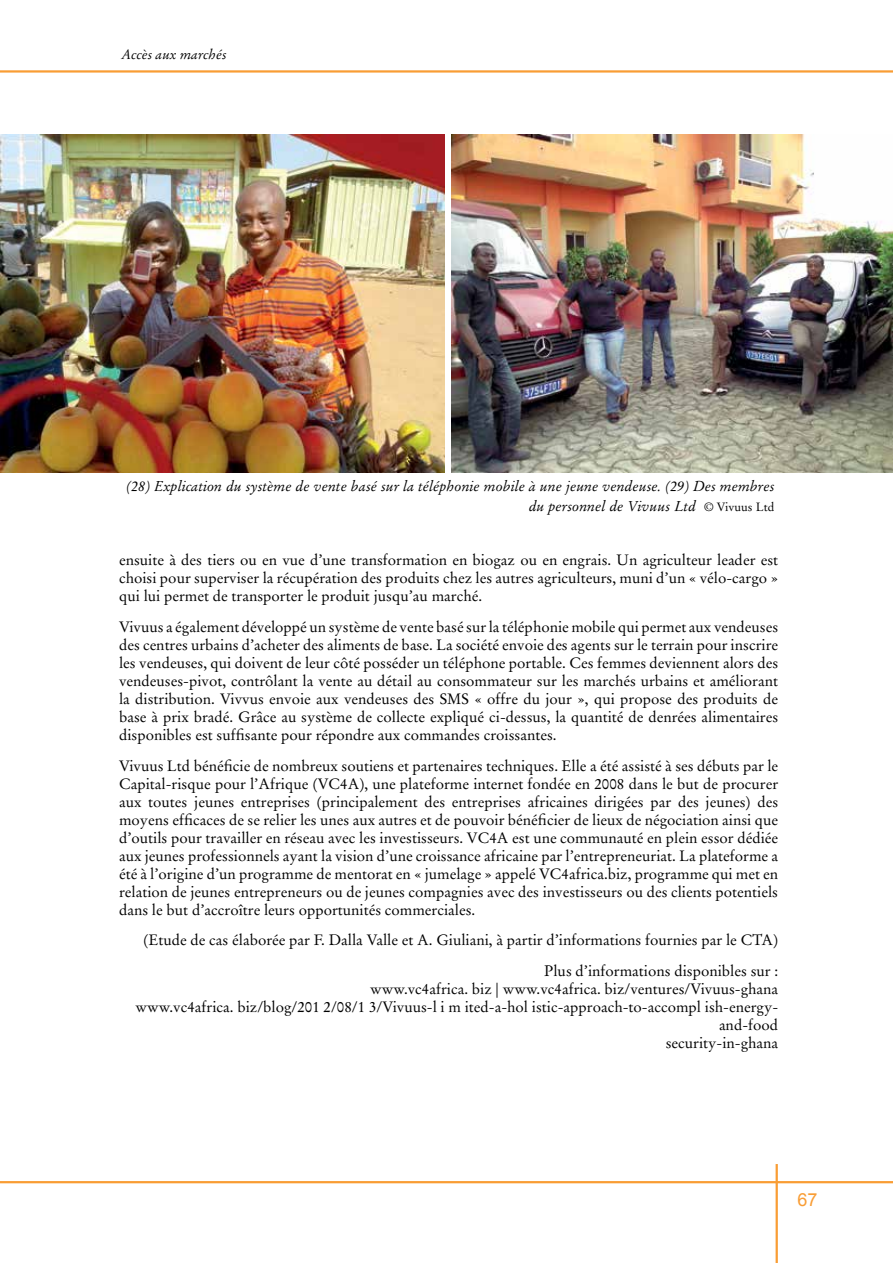
<style>
.page{position:relative;width:893px;height:1263px;background:#fff}
.page>*{position:absolute;margin:0;border:0;box-sizing:border-box;transform-origin:0 0}
.t1{font:18px "Arial";color:#f99d34}
.t2{font:15px/18px "Stempel Garamond LT Std";color:#000;text-align:justify}
.t3{font:italic 14.25px/19.5px "Stempel Garamond LT Std";color:#000;text-align:right}
.t4{font:italic 13.5px "Stempel Garamond LT Std";color:#000}
.s1{font-style:normal;font-size:12px}
</style>
<div class="page">
<hr style="left:776px;top:1164px;width:2px;height:99px;background:#f99d34">
<hr style="left:0;top:1181px;width:893px;height:2px;background:#f99d34">
<hr style="left:0;top:70px;width:893px;height:3px;background:#f99d34">
<img style="left:1px;top:135px;width:444px;height:337px">
<img style="left:451px;top:135px;width:442px;height:337px">
<p class="t4" style="left:122px;top:47px;width:106px">Accès aux marchés</p>
<p class="t3" style="left:126px;top:477px;width:650px">(28) Explication du système de vente basé sur la téléphonie mobile à une jeune vendeuse. (29) Des membres du personnel de Vivuus Ltd <span class="s1">© Vivuus Ltd</span></p>
<p class="t2" style="left:119px;top:551px;width:661px">ensuite à des tiers ou en vue d’une transformation en biogaz ou en engrais. Un agriculteur leader est choisi pour superviser la récupération des produits chez les autres agriculteurs, muni d’un « vélo-cargo » qui lui permet de transporter le produit jusqu’au marché.</p>
<p class="t2" style="left:119px;top:618px;width:661px">Vivuus a également développé un système de vente basé sur la téléphonie mobile qui permet aux vendeuses des centres urbains d’acheter des aliments de base. La société envoie des agents sur le terrain pour inscrire les vendeuses, qui doivent de leur côté posséder un téléphone portable. Ces femmes deviennent alors des vendeuses-pivot, contrôlant la vente au détail au consommateur sur les marchés urbains et améliorant la distribution. Vivvus envoie aux vendeuses des SMS « offre du jour », qui propose des produits de base à prix bradé. Grâce au système de collecte expliqué ci-dessus, la quantité de denrées alimentaires disponibles est suffisante pour répondre aux commandes croissantes.</p>
<p class="t2" style="left:119px;top:757px;width:661px">Vivuus Ltd bénéficie de nombreux soutiens et partenaires techniques. Elle a été assisté à ses débuts par le Capital-risque pour l’Afrique (VC4A), une plateforme internet fondée en 2008 dans le but de procurer aux toutes jeunes entreprises (principalement des entreprises africaines dirigées par des jeunes) des moyens efficaces de se relier les unes aux autres et de pouvoir bénéficier de lieux de négociation ainsi que d’outils pour travailler en réseau avec les investisseurs. VC4A est une communauté en plein essor dédiée aux jeunes professionnels ayant la vision d’une croissance africaine par l’entrepreneuriat. La plateforme a été à l’origine d’un programme de mentorat en « jumelage » appelé VC4africa.biz, programme qui met en relation de jeunes entrepreneurs ou de jeunes compagnies avec des investisseurs ou des clients potentiels dans le but d’accroître leurs opportunités commerciales.</p>
<p class="t2" style="left:143px;top:925px;width:636px;line-height:30.8px;text-align:right">(Etude de cas élaborée par F. Dalla Valle et A. Giuliani, à partir d’informations fournies par le CTA)<br>Plus d’informations disponibles sur :</p>
<p class="t2" style="left:136px;top:980px;width:644px;text-align:right">www.vc4africa. biz | www.vc4africa. biz/ventures/Vivuus-ghana<br>www.vc4africa. biz/blog/201 2/08/1 3/Vivuus-l i m ited-a-hol istic-approach-to-accompl ish-energy&shy;and-food<br>security-in-ghana</p>
<p class="t1" style="left:797px;top:1188px;width:22px">67</p>
</div>
